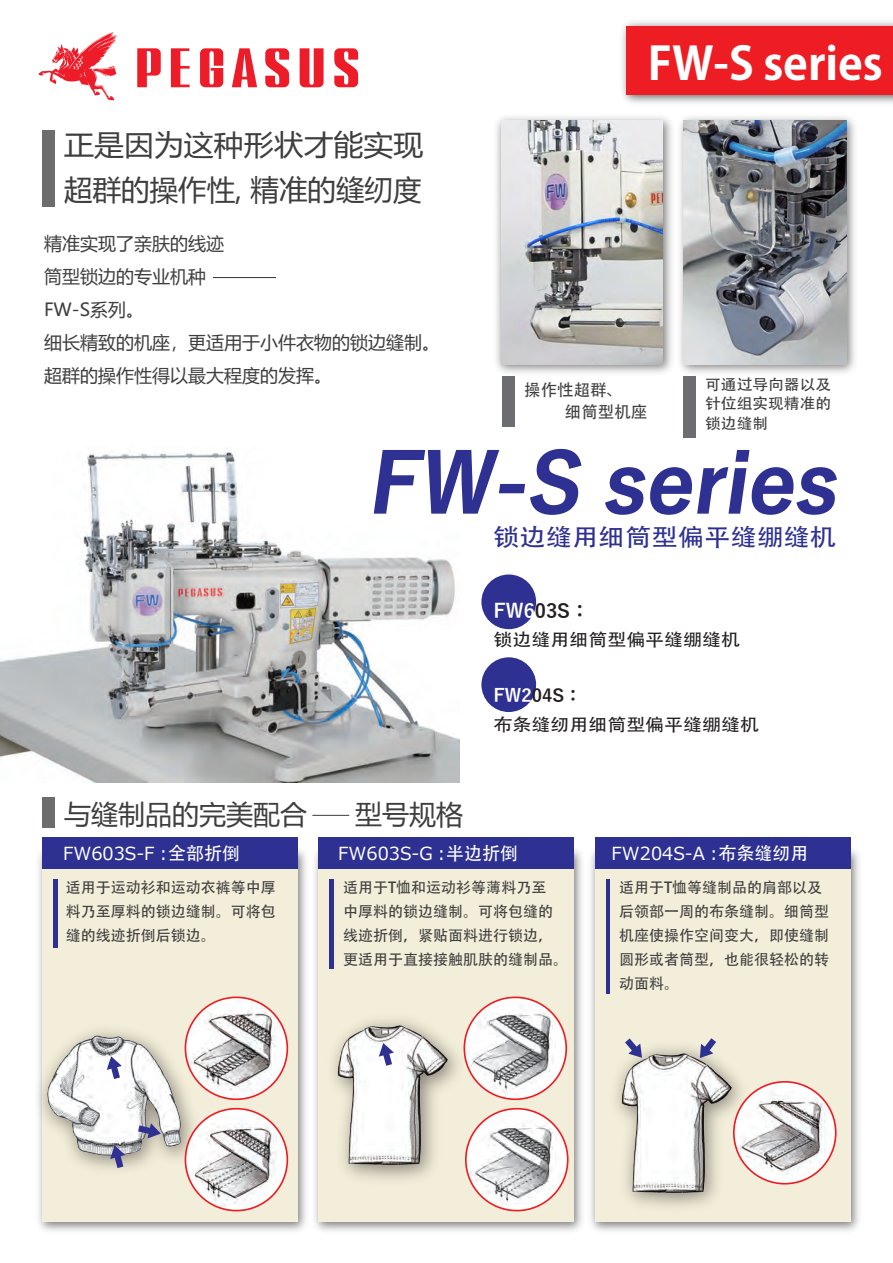
<style>
.page{position:relative;width:893px;height:1263px;background:#fff}
.page>*{position:absolute;margin:0;border:0;box-sizing:border-box;transform-origin:0 0}
.t1{font:700 80.25px "Yu Gothic";color:#2e3092}
.t2{font:700 45px "Koz Go Pr 6 N";color:#fff}
.t3{font:28.5px/45px "Microsoft Ya Hei";color:#3e3e3f;scale:1.05 1}
.t4{font:27px "Microsoft Ya Hei";color:#3e3e3f}
.t5{font:24px "Adobe Heiti Std";color:#2e3092;scale:1.1 1}
.t6{font:700 19.5px "Yu Gothic";color:#231f20}
.t7{font:18px/33px "Microsoft Ya Hei";color:#3e3e3f}
.t8{font:18px "Meiryo";color:#fff}
.t9{font:700 18px "Yu Gothic";color:#231f20}
.t10{font:17.25px "Adobe Heiti Std";color:#231f20;scale:1.1 1}
.t11{font:16.5px/22.5px "Adobe Heiti Std";color:#3e3e3f}
.t12{font:15px/24px "Adobe Heiti Std";color:#3e3e3f}
.t13{font:15px/19.5px "Adobe Heiti Std";color:#3e3e3f;text-align:justify;scale:1.05 1}
.s1{color:#fff}
.s2{font-family:"Adobe Heiti Std"}
</style>
<div class="page">
<img style="left:0;top:452px;width:459px;height:331px">
<img style="left:496px;top:117px;width:176px;height:263px">
<img style="left:501px;top:121px;width:162px;height:243px">
<img style="left:680px;top:117px;width:175px;height:263px">
<img style="left:684px;top:121px;width:162px;height:243px">
<img style="left:38px;top:842px;width:268px;height:389px">
<div style="left:43px;top:853px;width:255px;height:369px;background:#f3eed9"></div>
<div style="left:481px;top:574px;width:55px;height:55px;background:#2e3092;border-radius:50%"></div>
<div style="left:481px;top:657px;width:55px;height:55px;background:#2e3092;border-radius:50%"></div>
<img style="left:622px;top:21px;width:271px;height:82px">
<div style="left:627px;top:26px;width:266px;height:68px;background:#ee1d23"></div>
<div style="left:43px;top:130px;width:12px;height:76px;background:#6c6d70"></div>
<div style="left:502px;top:376px;width:12px;height:51px;background:#6c6d70"></div>
<div style="left:684px;top:376px;width:12px;height:61px;background:#6c6d70"></div>
<div style="left:43px;top:797px;width:12px;height:31px;background:#6c6d70"></div>
<img style="left:314px;top:842px;width:268px;height:389px">
<div style="left:319px;top:853px;width:255px;height:369px;background:#f3eed9"></div>
<img style="left:590px;top:842px;width:269px;height:389px">
<div style="left:595px;top:853px;width:255px;height:369px;background:#f3eed9"></div>
<div style="left:595px;top:837px;width:255px;height:31px;background:#2e3092"></div>
<div style="left:319px;top:837px;width:255px;height:31px;background:#2e3092"></div>
<div style="left:43px;top:837px;width:255px;height:31px;background:#2e3092"></div>
<svg style="left:39px;top:32px;width:78px;height:68px"></svg>
<svg style="left:137px;top:48px;width:24px;height:39px"></svg>
<svg style="left:171px;top:48px;width:19px;height:39px"></svg>
<svg style="left:200px;top:48px;width:23px;height:39px"></svg>
<svg style="left:300px;top:48px;width:24px;height:39px"></svg>
<svg style="left:232px;top:48px;width:25px;height:39px"></svg>
<svg style="left:265px;top:48px;width:24px;height:39px"></svg>
<svg style="left:334px;top:48px;width:24px;height:39px"></svg>
<svg style="left:373px;top:448px;width:209px;height:68px"></svg>
<svg style="left:605px;top:449px;width:232px;height:66px"></svg>
<hr style="left:312px;top:815px;width:37px;height:1px;background:#3e3e3f">
<img style="left:37px;top:1016px;width:170px;height:166px">
<img style="left:45px;top:1034px;width:139px;height:124px">
<img style="left:616px;top:1047px;width:141px;height:160px">
<img style="left:618px;top:1051px;width:117px;height:145px">
<img style="left:333px;top:1018px;width:140px;height:169px">
<img style="left:334px;top:1023px;width:117px;height:145px">
<svg style="left:110px;top:1145px;width:15px;height:23px"></svg>
<svg style="left:138px;top:1123px;width:23px;height:15px"></svg>
<svg style="left:107px;top:1056px;width:15px;height:23px"></svg>
<svg style="left:379px;top:1043px;width:15px;height:23px"></svg>
<svg style="left:700px;top:1038px;width:16px;height:20px"></svg>
<svg style="left:625px;top:1038px;width:17px;height:20px"></svg>
<hr style="left:54px;top:879px;width:4px;height:68px;background:#2e3092">
<hr style="left:606px;top:879px;width:4px;height:114px;background:#2e3092">
<hr style="left:330px;top:879px;width:4px;height:89px;background:#2e3092">
<img style="left:185px;top:997px;width:102px;height:102px;border-radius:51px">
<div style="left:185px;top:996px;width:103px;height:104px;border:2px solid #ee1d23;border-radius:50%"></div>
<img style="left:185px;top:1109px;width:102px;height:101px;border-radius:51px">
<div style="left:185px;top:1108px;width:103px;height:103px;border:2px solid #ee1d23;border-radius:50%"></div>
<img style="left:464px;top:997px;width:102px;height:102px;border-radius:51px">
<div style="left:463px;top:996px;width:104px;height:104px;border:2px solid #ee1d23;border-radius:50%"></div>
<img style="left:734px;top:1082px;width:102px;height:102px;border-radius:51px">
<div style="left:733px;top:1081px;width:103px;height:103px;border:2px solid #ee1d23;border-radius:50%"></div>
<img style="left:466px;top:1109px;width:102px;height:101px;border-radius:51px">
<div style="left:465px;top:1108px;width:104px;height:103px;border:2px solid #ee1d23;border-radius:50%"></div>
<hr style="left:213px;top:277px;width:63px;height:1px;background:#3e3e3f">
<h3 class="t3" style="left:64px;top:121px;width:344px">正是因为这种形状才能实现超群的操作性, 精准的缝纫度</h3>
<p class="t7" style="left:44px;top:227px;width:398px">精准实现了亲肤的线迹<br>筒型锁边的专业机种<br>FW-S系列。<br>细长精致的机座，更适用于小件衣物的锁边缝制。超群的操作性得以最大程度的发挥。</p>
<h2 class="t2" style="left:648px;top:38px;width:236px">FW-S series</h2>
<p class="t11" style="left:565px;top:379px;width:84px;text-indent:-41px">操作性超群、<br>细筒型机座</p>
<p class="t13" style="left:705px;top:375px;width:121px">可通过导向器以及针位组实现精准的锁边缝制</p>
<h1 class="t1" style="left:367px;top:438px;width:488px">FW-S series</h1>
<h3 class="t5" style="left:493px;top:523px;width:314px">锁边缝用细筒型偏平缝绷缝机</h3>
<h3 class="t6" style="left:493px;top:600px;width:98px"><span class="s1">FW6</span>03S：</h3>
<p class="t10" style="left:493px;top:629px;width:226px">锁边缝用细筒型偏平缝绷缝机</p>
<h3 class="t4" style="left:64px;top:795px;width:244px">与缝制品的完美配合</h3>
<h3 class="t4" style="left:355px;top:795px;width:109px">型号规格</h3>
<p class="t9" style="left:493px;top:685px;width:90px"><span class="s1">FW2</span>04S：</p>
<p class="t10" style="left:493px;top:715px;width:243px">布条缝纫用细筒型偏平缝绷缝机</p>
<p class="t8" style="left:63px;top:841px;width:178px">FW603S-F︓<span class="s2">全部折倒</span></p>
<p class="t8" style="left:338px;top:841px;width:181px">FW603S-G︓<span class="s2">半边折倒</span></p>
<p class="t8" style="left:612px;top:841px;width:198px">FW204S-A︓<span class="s2">布条缝纫用</span></p>
<p class="t12" style="left:66px;top:876px;width:211px;text-align:justify">适用于运动衫和运动衣裤等中厚料乃至厚料的锁边缝制。可将包缝的线迹折倒后锁边。</p>
<p class="t12" style="left:343px;top:876px;width:227px">适用于T恤和运动衫等薄料乃至<br>中厚料的锁边缝制。可将包缝的线迹折倒，紧贴面料进行锁边，更适用于直接接触肌肤的缝制品。</p>
<p class="t12" style="left:619px;top:876px;width:211px">适用于T恤等缝制品的肩部以及后领部一周的布条缝制。细筒型机座使操作空间变大，即使缝制圆形或者筒型，也能很轻松的转动面料。</p>
</div>
